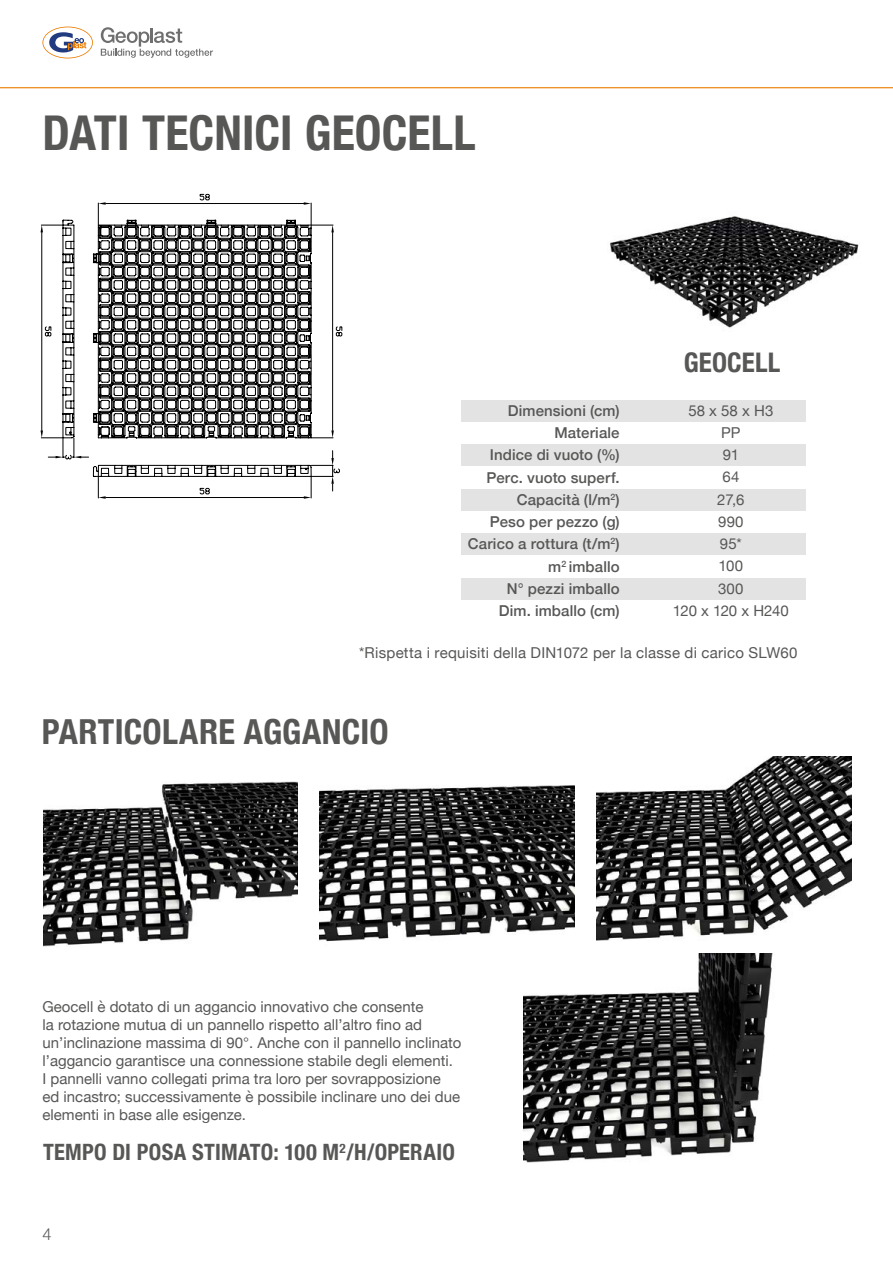
<style>
.page{position:relative;width:893px;height:1263px;background:#fff}
.page>*{position:absolute;margin:0;border:0;box-sizing:border-box;transform-origin:0 0}
.t1{font:700 condensed 48px "Helvetica Neue";color:#575756}
.t2{font:700 condensed 34.5px "Helvetica Neue";letter-spacing:.005em;color:#575756}
.t3{font:700 condensed 27px "Helvetica Neue";letter-spacing:.01em;color:#575756}
.t4{font:700 condensed 22.5px "Helvetica Neue";letter-spacing:.01em;color:#575756}
.t5{font:300 16.5px "Helvetica Neue";color:#575756}
.t6{font:15px/22.2px "Helvetica Neue";color:#575756}
.t7{font:500 15px/22.2px "Helvetica Neue";letter-spacing:.01em;color:#575756;text-align:right}
</style>
<div class="page">
<hr style="left:0;top:87px;width:893px;height:1px;background:#ec7c01">
<svg style="left:42px;top:27px;width:51px;height:31px"></svg>
<svg style="left:101px;top:27px;width:112px;height:31px"></svg>
<div style="left:461px;top:400px;width:345px;height:22px;background:#e3e3e3"></div>
<div style="left:461px;top:534px;width:345px;height:21px;background:#e3e3e3"></div>
<div style="left:461px;top:445px;width:345px;height:21px;background:#e3e3e3"></div>
<div style="left:461px;top:578px;width:345px;height:22px;background:#e3e3e3"></div>
<div style="left:461px;top:489px;width:345px;height:22px;background:#e3e3e3"></div>
<img style="left:610px;top:216px;width:249px;height:112px">
<img style="left:43px;top:781px;width:255px;height:166px">
<img style="left:320px;top:785px;width:255px;height:157px">
<img style="left:597px;top:756px;width:254px;height:185px">
<img style="left:523px;top:953px;width:250px;height:210px">
<svg style="left:98px;top:194px;width:214px;height:304px"></svg>
<svg style="left:304px;top:496px;width:7px;height:3px"></svg>
<svg style="left:98px;top:496px;width:8px;height:3px"></svg>
<svg style="left:97px;top:484px;width:237px;height:8px"></svg>
<svg style="left:41px;top:202px;width:301px;height:282px"></svg>
<h1 class="t1" style="left:42px;top:93px;width:435px">DATI TECNICI GEOCELL</h1>
<p class="t7" style="left:468px;top:398px;width:153px">Dimensioni (cm)<br>Materiale<br>Indice di vuoto (%)<br>Perc. vuoto superf.<br>Capacità (l/m<sup>2</sup>)<br>Peso per pezzo (g)<br>Carico a rottura (t/m<sup>2</sup>) m<sup>2</sup> imballo<br>N° pezzi imballo<br>Dim. imballo (cm)</p>
<h3 class="t3" style="left:684px;top:340px;width:98px">GEOCELL</h3>
<p class="t6" style="left:673px;top:400px;width:117px;text-align:center">58 x 58 x H3<br>PP<br>91<br>64<br>27,6<br>990<br>95*<br>100<br>300<br>120 x 120 x H240</p>
<p class="t6" style="left:359px;top:642px;width:440px">*Rispetta i requisiti della DIN1072 per la classe di carico SLW60</p>
<h2 class="t2" style="left:42px;top:703px;width:348px">PARTICOLARE AGGANCIO</h2>
<p class="t6" style="left:43px;top:999px;width:420px;line-height:18px">Geocell è dotato di un aggancio innovativo che consente<br>la rotazione mutua di un pannello rispetto all’altro fino ad un’inclinazione massima di 90°. Anche con il pannello inclinato l’aggancio garantisce una connessione stabile degli elementi.<br>I pannelli vanno collegati prima tra loro per sovrapposizione ed incastro; successivamente è possibile inclinare uno dei due elementi in base alle esigenze.</p>
<h3 class="t4" style="left:43px;top:1134px;width:413px">TEMPO DI POSA STIMATO: 100 M<sup>2</sup>/H/OPERAIO</h3>
<p class="t5" style="left:43px;top:1220px;width:11px">4</p>
</div>
